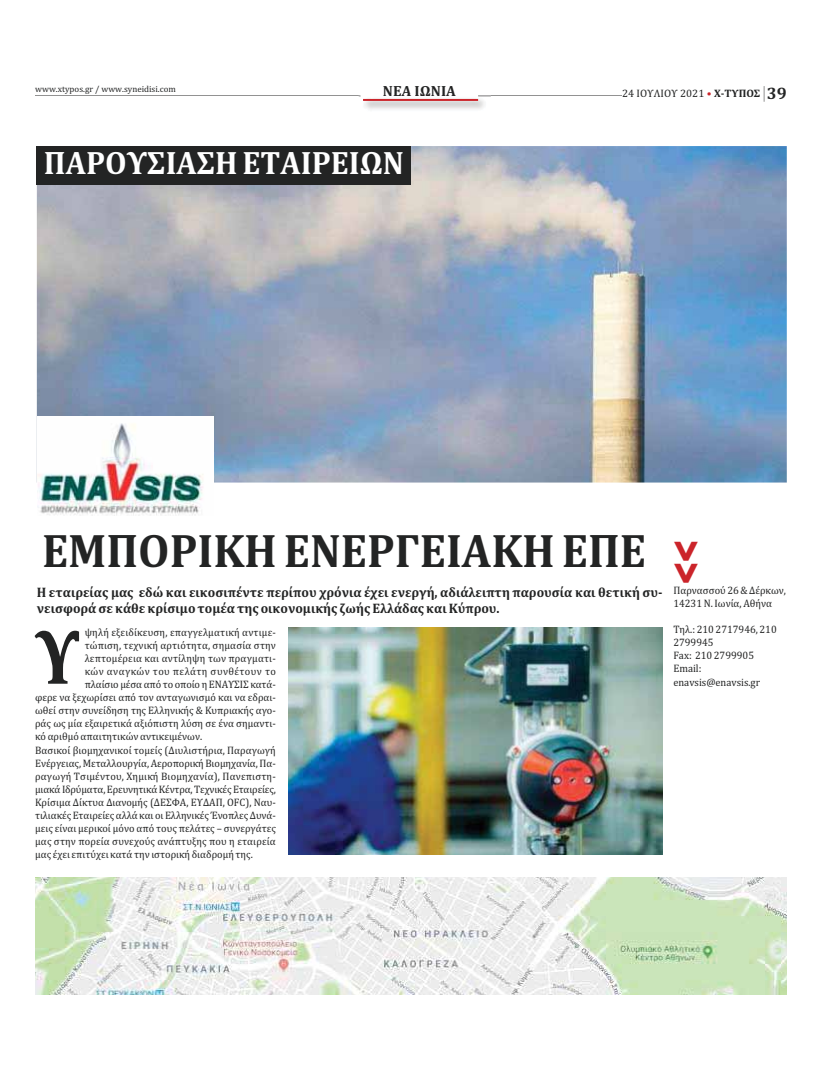
<style>
.page{position:relative;width:822px;height:1077px;background:#fff}
.page>*{position:absolute;margin:0;border:0;box-sizing:border-box;transform-origin:0 0}
.t1{font:700 78.6px "Cambria";color:#232424;scale:.87 1}
.t2{font:48.1px "Impact";color:#cb242a;scale:.84 1}
.t3{font:700 47.7px "Cambria";color:#232424;scale:.95 1}
.t4{font:700 32.8px "Cambria";color:#fff;scale:.95 1}
.t5{font:700 14.9px "Cambria";color:#262425}
.t6{font:700 13.9px/16.7px "Cambria";color:#232424;scale:.95 1}
.t7{font:10.9px/13.1px "Cambria";color:#232424;scale:.95 1}
.t8{font:10.9px "Cambria";letter-spacing:.04em;color:#232424;scale:.95 1}
.t9{font:10.9px "Cambria";color:#232424}
.t10{font:8.9px "Cambria";color:#232424}
.s1{color:#cb242a}
.s2{font-weight:700}
.s3{font-weight:700;font-size:16.9px}
</style>
<div class="page">
<hr style="left:35px;top:95px;width:587px;height:1px;background:#929292">
<img style="left:359px;top:95px;width:132px;height:15px">
<img style="left:361px;top:95px;width:117px;height:4px">
<svg style="left:384px;top:95px;width:72px;height:1px"></svg>
<hr style="left:363px;top:99px;width:115px;height:2px;background:#cb242a">
<svg style="left:764px;top:86px;width:1px;height:16px"></svg>
<img style="left:37px;top:146px;width:750px;height:337px">
<img style="left:37px;top:417px;width:177px;height:99px">
<div style="left:37px;top:146px;width:374px;height:39px;background:#232424"></div>
<img style="left:35px;top:877px;width:752px;height:117px">
<img style="left:289px;top:627px;width:374px;height:228px">
<p class="t10" style="left:35px;top:86px;width:142px">www.xtypos.gr / www.syneidisi.com</p>
<h3 class="t5" style="left:383px;top:86px;width:75px">ΝΕΑ ΙΩΝΙΑ</h3>
<h3 class="t4" style="left:44px;top:152px;width:381px">ΠΑΡΟΥΣΙΑΣΗ ΕΤΑΙΡΕΙΩΝ</h3>
<p class="t9" style="left:622px;top:89px;width:166px">24 ΙΟΥΛΙΟΥ 2021 <span class="s1">•</span> <span class="s2">Χ‑ΤΥΠΟΣ</span> <span class="s3">39</span></p>
<h3 class="t3" style="left:42px;top:534px;width:637px">ΕΜΠΟΡΙΚΗ ΕΝΕΡΓΕΙΑΚΗ ΕΠΕ</h3>
<p class="t6" style="left:37px;top:585px;width:660px">Η εταιρείας μας εδώ και εικοσιπέντε περίπου χρόνια έχει ενεργή, αδιάλειπτη παρουσία και θετική συ‑ νεισφορά σε κάθε κρίσιμο τομέα της οικονομικής ζωής Ελλάδας και Κύπρου.</p>
<p class="t7" style="left:85px;top:626px;width:203px">ψηλή εξειδίκευση, επαγγελματική αντιμε‐</p>
<p class="t7" style="left:85px;top:640px;width:203px">τώπιση, τεχνική αρτιότητα, σημασία στην</p>
<p class="t7" style="left:85px;top:653px;width:203px">λεπτομέρεια και αντίληψη των πραγματι‐</p>
<p class="t8" style="left:85px;top:667px;width:203px">κών αναγκών του πελάτη συνθέτουν το</p>
<p class="t7" style="left:85px;top:679px;width:203px">πλαίσιο μέσα από το οποίο η ΕΝΑΥΣΙΣ κατά‐</p>
<p class="t7" style="left:35px;top:692px;width:255px">φερε να ξεχωρίσει από τον ανταγωνισμό και να εδραι‐</p>
<p class="t7" style="left:35px;top:705px;width:255px">ωθεί στην συνείδηση της Ελληνικής &amp; Κυπριακής αγο‐</p>
<p class="t7" style="left:35px;top:718px;width:255px">ράς ως μία εξαιρετικά αξιόπιστη λύση σε ένα σημαντι‐</p>
<p class="t7" style="left:35px;top:731px;width:177px">κό αριθμό απαιτητικών αντικειμένων.</p>
<p class="t7" style="left:35px;top:744px;width:255px">Βασικοί βιομηχανικοί τομείς (Διυλιστήρια, Παραγωγή</p>
<p class="t7" style="left:35px;top:758px;width:255px">Ενέργειας, Μεταλλουργία, Αεροπορική Βιομηχανία, Πα‐</p>
<p class="t7" style="left:35px;top:771px;width:255px">ραγωγή Τσιμέντου, Χημική Βιομηχανία), Πανεπιστη‐</p>
<p class="t7" style="left:35px;top:784px;width:255px">μιακά Ιδρύματα, Ερευνητικά Κέντρα, Τεχνικές Εταιρείες,</p>
<p class="t7" style="left:35px;top:797px;width:255px">Κρίσιμα Δίκτυα Διανομής (ΔΕΣΦΑ, ΕΥΔΑΠ, OFC), Ναυ‐</p>
<p class="t7" style="left:35px;top:810px;width:255px">τιλιακές Εταιρείες αλλά και οι Ελληνικές Ένοπλες Δυνά‐</p>
<p class="t7" style="left:35px;top:823px;width:255px">μεις είναι μερικοί μόνο από τους πελάτες – συνεργάτες</p>
<p class="t7" style="left:35px;top:836px;width:255px">μας στην πορεία συνεχούς ανάπτυξης που η εταιρεία</p>
<p class="t7" style="left:35px;top:849px;width:231px">μας έχει επιτύχει κατά την ιστορική διαδρομή της.</p>
<h1 class="t1" style="left:35px;top:629px;width:53px">Υ</h1>
<h2 class="t2" style="left:671px;top:584px;width:53px;rotate:-90deg">&lt;&lt;</h2>
<p class="t7" style="left:673px;top:585px;width:120px">Παρνασσού 26 &amp; Δέρκων,<br>14231 Ν. Ιωνία, Αθήνα</p>
<p class="t7" style="left:673px;top:624px;width:110px">Τηλ.: 210 2717946, 210<br>2799945<br>Fax: 210 2799905<br>Email: enavsis@enavsis.gr</p>
</div>
